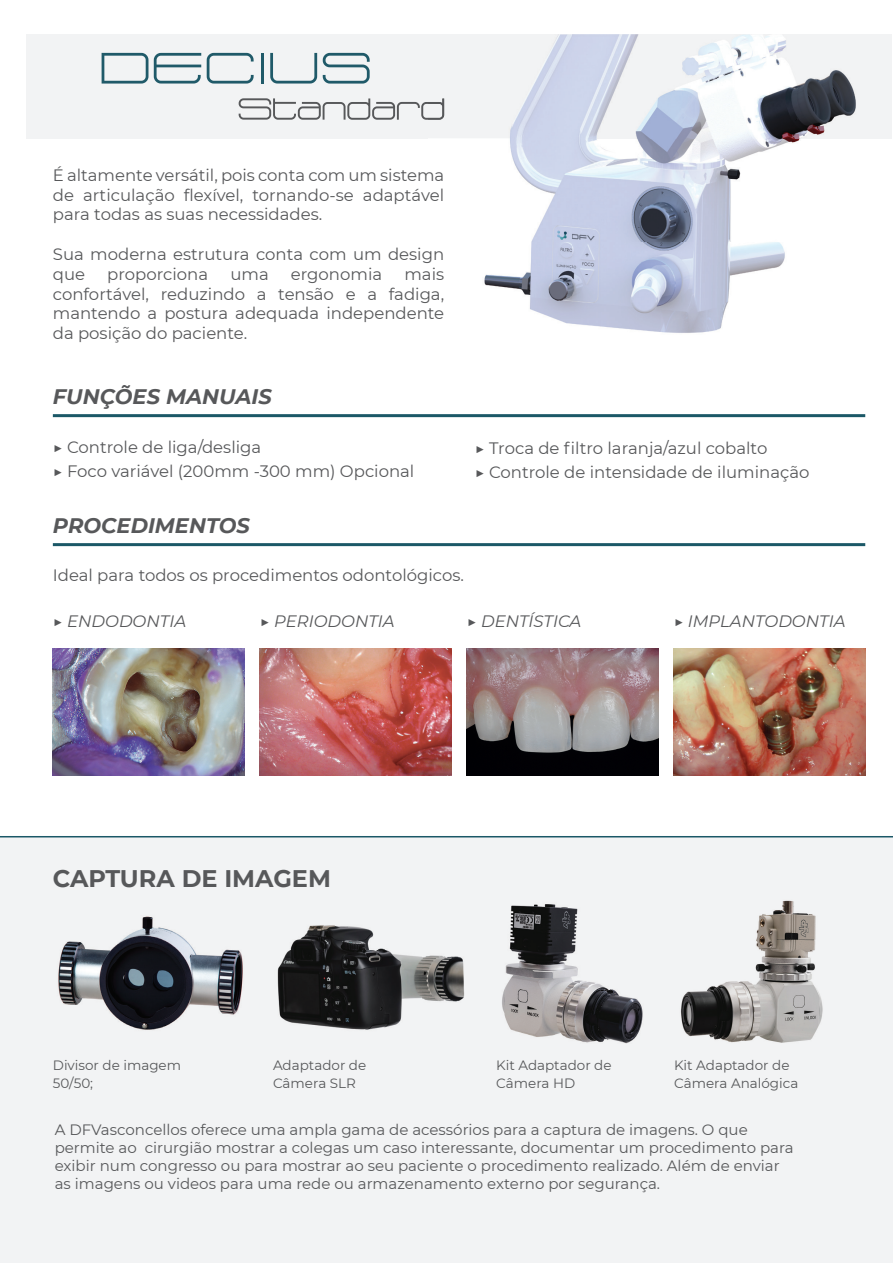
<style>
.page{position:relative;width:893px;height:1263px;background:#fff}
.page>*{position:absolute;margin:0;border:0;box-sizing:border-box;transform-origin:0 0}
.t1{font:700 24px "Montserrat";color:#57585a}
.t2{font:italic 700 21px "Montserrat";color:#57585a}
.t3{font:16.5px/19.8px "Montserrat";color:#57585a}
.t4{font:italic 16.5px "Montserrat";color:#57585a}
.t5{font:15px/18px "Montserrat";color:#57585a}
.t6{font:13.5px/18px "Montserrat";color:#57585a}
</style>
<div class="page">
<div style="left:26px;top:34px;width:866px;height:104px;background:#f2f3f4"></div>
<svg style="left:239px;top:98px;width:189px;height:22px"></svg>
<svg style="left:102px;top:53px;width:46px;height:31px"></svg>
<svg style="left:154px;top:53px;width:47px;height:31px"></svg>
<svg style="left:207px;top:53px;width:47px;height:31px"></svg>
<hr style="left:261px;top:53px;width:3px;height:31px;background:#205a69">
<svg style="left:270px;top:53px;width:47px;height:31px"></svg>
<svg style="left:323px;top:53px;width:47px;height:31px"></svg>
<img style="left:444px;top:34px;width:418px;height:299px">
<img style="left:428px;top:98px;width:16px;height:22px">
<hr style="left:53px;top:414px;width:812px;height:3px;background:#1b5867">
<hr style="left:53px;top:543px;width:812px;height:3px;background:#1b5867">
<img style="left:53px;top:648px;width:191px;height:86px">
<img style="left:260px;top:648px;width:191px;height:86px">
<img style="left:467px;top:648px;width:191px;height:86px">
<img style="left:674px;top:648px;width:191px;height:86px">
<svg style="left:0;top:734px;width:893px;height:529px"></svg>
<img style="left:273px;top:905px;width:198px;height:137px">
<img style="left:55px;top:910px;width:190px;height:127px">
<img style="left:496px;top:899px;width:150px;height:149px">
<img style="left:674px;top:899px;width:151px;height:149px">
<p class="t3" style="left:53px;top:164px;width:393px;text-align:justify">É altamente versátil, pois conta com um sistema de articulação flexível, tornando-se adaptável para todas as suas necessidades.</p>
<p class="t3" style="left:53px;top:244px;width:393px">Sua moderna estrutura conta com um design que</p>
<p class="t3" style="left:53px;top:263px;width:393px;text-align:justify;text-indent:352px">mais confortável, reduzindo a tensão e a fadiga, mantendo a postura adequada independente da posição do paciente.</p>
<p class="t3" style="left:107px;top:263px;width:102px">proporciona</p>
<p class="t3" style="left:230px;top:263px;width:40px">uma</p>
<p class="t3" style="left:291px;top:263px;width:93px">ergonomia</p>
<p class="t2" style="left:53px;top:381px;width:220px">FUNÇÕES MANUAIS</p>
<p class="t3" style="left:53px;top:435px;width:363px;line-height:24px">▶ Controle de liga/desliga<br>▶ Foco variável (200mm -300 mm) Opcional</p>
<p class="t3" style="left:475px;top:435px;width:336px;line-height:24px">▶ Troca de filtro laranja/azul cobalto<br>▶ Controle de intensidade de iluminação</p>
<p class="t2" style="left:53px;top:510px;width:199px">PROCEDIMENTOS</p>
<p class="t3" style="left:53px;top:564px;width:413px">Ideal para todos os procedimentos odontológicos.</p>
<p class="t4" style="left:53px;top:610px;width:135px">▶ ENDODONTIA</p>
<p class="t4" style="left:260px;top:610px;width:136px">▶ PERIODONTIA</p>
<p class="t4" style="left:467px;top:610px;width:116px">▶ DENTÍSTICA</p>
<p class="t4" style="left:674px;top:610px;width:173px">▶ IMPLANTODONTIA</p>
<h1 class="t1" style="left:53px;top:861px;width:280px">CAPTURA DE IMAGEM</h1>
<p class="t6" style="left:53px;top:1055px;width:130px">Divisor de imagem<br>50/50;</p>
<p class="t6" style="left:273px;top:1055px;width:95px">Adaptador de<br>Câmera SLR</p>
<p class="t6" style="left:496px;top:1055px;width:117px">Kit Adaptador de<br>Câmera HD</p>
<p class="t6" style="left:674px;top:1055px;width:126px">Kit Adaptador de<br>Câmera Analógica</p>
<p class="t5" style="left:55px;top:1120px;width:741px">A DFVasconcellos oferece uma ampla gama de acessórios para a captura de imagens. O que permite ao cirurgião mostrar a colegas um caso interessante, documentar um procedimento para exibir num congresso ou para mostrar ao seu paciente o procedimento realizado. Além de enviar as imagens ou videos para uma rede ou armazenamento externo por segurança.</p>
</div>
